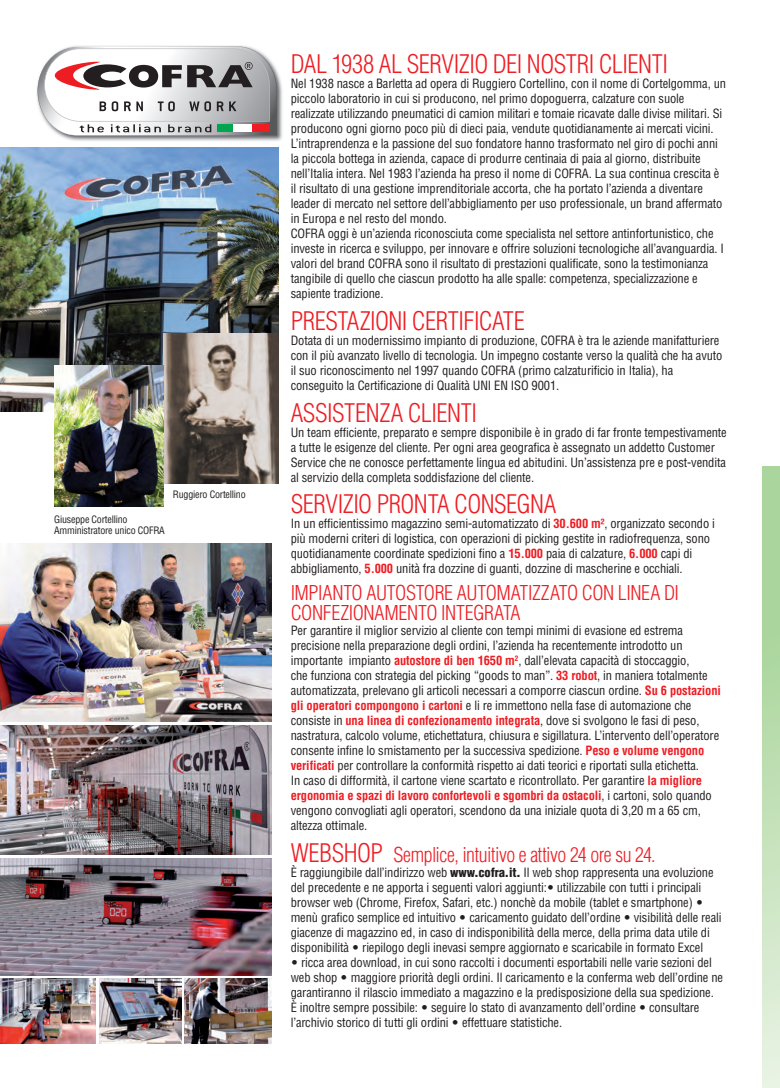
<style>
.page{position:relative;width:780px;height:1088px;background:#fff}
.page>*{position:absolute;margin:0;border:0;box-sizing:border-box;transform-origin:0 0}
.t1{font:300 condensed 25px "Helvetica";letter-spacing:-.02em;color:#ee1d23}
.t2{font:300 condensed 20px/20px "Helvetica";letter-spacing:-.02em;color:#ee1d23}
.t3{font:condensed 12.5px/15px "Helvetica";letter-spacing:-.01em;color:#231f20}
.t4{font:condensed 10px/11.2px "Helvetica";letter-spacing:-.02em;color:#231f20}
.s1{font-weight:700;color:#ee1d23}
.s2{font-size:25px}
.s3{font-weight:900}
.s4{font-weight:300}
</style>
<div class="page">
<img style="left:0;top:148px;width:279px;height:263px">
<img style="left:163px;top:334px;width:116px;height:149px">
<img style="left:54px;top:365px;width:110px;height:142px">
<img style="left:36px;top:45px;width:247px;height:96px">
<svg style="left:38px;top:46px;width:239px;height:89px"></svg>
<img style="left:0;top:543px;width:271px;height:178px">
<img style="left:0;top:978px;width:96px;height:65px">
<img style="left:0;top:859px;width:272px;height:116px">
<img style="left:99px;top:978px;width:82px;height:65px">
<img style="left:185px;top:978px;width:87px;height:65px">
<img style="left:0;top:726px;width:271px;height:128px">
<div style="left:762px;top:467px;width:18px;height:621px;background:linear-gradient(to bottom,#9ecf8d,#e5f1df)"></div>
<p class="t4" style="left:54px;top:514px;width:112px">Giuseppe Cortellino<br>Amministratore unico COFRA</p>
<p class="t4" style="left:173px;top:489px;width:74px">Ruggiero Cortellino</p>
<h1 class="t1" style="left:291px;top:53px;width:379px">DAL 1938 AL SERVIZIO DEI NOSTRI CLIENTI</h1>
<p class="t3" style="left:291px;top:77px;width:437px">Nel 1938 nasce a Barletta ad opera di Ruggiero Cortellino, con il nome di Cortelgomma, un piccolo laboratorio in cui si producono, nel primo dopoguerra, calzature con suole realizzate utilizzando pneumatici di camion militari e tomaie ricavate dalle divise militari. Si producono ogni giorno poco più di dieci paia, vendute quotidianamente ai mercati vicini.<br>L’intraprendenza e la passione del suo fondatore hanno trasformato nel giro di pochi anni la piccola bottega in azienda, capace di produrre centinaia di paia al giorno, distribuite nell’Italia intera. Nel 1983 l’azienda ha preso il nome di COFRA. La sua continua crescita è il risultato di una gestione imprenditoriale accorta, che ha portato l’azienda a diventare leader di mercato nel settore dell’abbigliamento per uso professionale, un brand affermato in Europa e nel resto del mondo.<br>COFRA oggi è un’azienda riconosciuta come specialista nel settore antinfortunistico, che investe in ricerca e sviluppo, per innovare e offrire soluzioni tecnologiche all’avanguardia. I valori del brand COFRA sono il risultato di prestazioni qualificate, sono la testimonianza tangibile di quello che ciascun prodotto ha alle spalle: competenza, specializzazione e sapiente tradizione.</p>
<h1 class="t1" style="left:291px;top:310px;width:236px">PRESTAZIONI CERTIFICATE</h1>
<p class="t3" style="left:291px;top:333px;width:433px">Dotata di un modernissimo impianto di produzione, COFRA è tra le aziende manifatturiere con il più avanzato livello di tecnologia. Un impegno costante verso la qualità che ha avuto il suo riconoscimento nel 1997 quando COFRA (primo calzaturificio in Italia), ha conseguito la Certificazione di Qualità UNI EN ISO 9001.</p>
<h1 class="t1" style="left:291px;top:402px;width:188px">ASSISTENZA CLIENTI</h1>
<p class="t3" style="left:291px;top:425px;width:437px">Un team efficiente, preparato e sempre disponibile è in grado di far fronte tempestivamente a tutte le esigenze del cliente. Per ogni area geografica è assegnato un addetto Customer Service che ne conosce perfettamente lingua ed abitudini. Un’assistenza pre e post-vendita al servizio della completa soddisfazione del cliente.</p>
<h1 class="t1" style="left:291px;top:494px;width:267px">SERVIZIO PRONTA CONSEGNA</h1>
<p class="t3" style="left:291px;top:517px;width:425px">In un efficientissimo magazzino semi-automatizzato di <span class="s1">30.600 m²</span>, organizzato secondo i più moderni criteri di logistica, con operazioni di picking gestite in radiofrequenza, sono quotidianamente coordinate spedizioni fino a <span class="s1">15.000</span> paia di calzature, <span class="s1">6.000</span> capi di abbigliamento, <span class="s1">5.000</span> unità fra dozzine di guanti, dozzine di mascherine e occhiali.</p>
<h2 class="t2" style="left:291px;top:584px;width:390px">IMPIANTO AUTOSTORE AUTOMATIZZATO CON LINEA DI<br>CONFEZIONAMENTO INTEGRATA</h2>
<p class="t3" style="left:291px;top:624px;width:432px">Per garantire il miglior servizio al cliente con tempi minimi di evasione ed estrema precisione nella preparazione degli ordini, l’azienda ha recentemente introdotto un importante impianto <span class="s1">autostore di ben 1650 m</span><sup>2</sup>, dall’elevata capacità di stoccaggio,<br>che funziona con strategia del picking “goods to man”. <span class="s1">33 robot</span>, in maniera totalmente automatizzata, prelevano gli articoli necessari a comporre ciascun ordine. <span class="s1">Su 6 postazioni gli operatori compongono i cartoni</span> e li re immettono nella fase di automazione che consiste in <span class="s1">una linea di confezionamento integrata</span>, dove si svolgono le fasi di peso, nastratura, calcolo volume, etichettatura, chiusura e sigillatura. L’intervento dell’operatore consente infine lo smistamento per la successiva spedizione. <span class="s1">Peso e volume vengono verificati</span> per controllare la conformità rispetto ai dati teorici e riportati sulla etichetta.<br>In caso di difformità, il cartone viene scartato e ricontrollato. Per garantire <span class="s1">la migliore ergonomia e spazi di lavoro confortevoli e sgombri da ostacoli</span>, i cartoni, solo quando vengono convogliati agli operatori, scendono da una iniziale quota di 3,20 m a 65 cm, altezza ottimale.</p>
<h2 class="t2" style="left:291px;top:846px;width:366px"><span class="s2">WEBSHOP</span> Semplice, intuitivo e attivo 24 ore su 24.</h2>
<p class="t3" style="left:291px;top:866px;width:432px">È raggiungibile dall’indirizzo web <span class="s3">www.cofra.it.</span> Il web shop rappresenta una evoluzione del precedente e ne apporta i seguenti valori aggiunti:<span class="s4">•</span> utilizzabile con tutti i principali browser web (Chrome, Firefox, Safari, etc.) nonchè da mobile (tablet e smartphone) <span class="s4">• </span>menù grafico semplice ed intuitivo <span class="s4">•</span> caricamento guidato dell’ordine <span class="s4">•</span> visibilità delle reali giacenze di magazzino ed, in caso di indisponibilità della merce, della prima data utile di disponibilità <span class="s4">•</span> riepilogo degli inevasi sempre aggiornato e scaricabile in formato Excel</p>
<p class="t3" style="left:291px;top:956px;width:434px"><span class="s4">•</span> ricca area download, in cui sono raccolti i documenti esportabili nelle varie sezioni del web shop <span class="s4">•</span> maggiore priorità degli ordini. Il caricamento e la conferma web dell’ordine ne garantiranno il rilascio immediato a magazzino e la predisposizione della sua spedizione.<br>È inoltre sempre possibile: <span class="s4">•</span> seguire lo stato di avanzamento dell’ordine <span class="s4">•</span> consultare l’archivio storico di tutti gli ordini <span class="s4">•</span> effettuare statistiche.</p>
</div>
